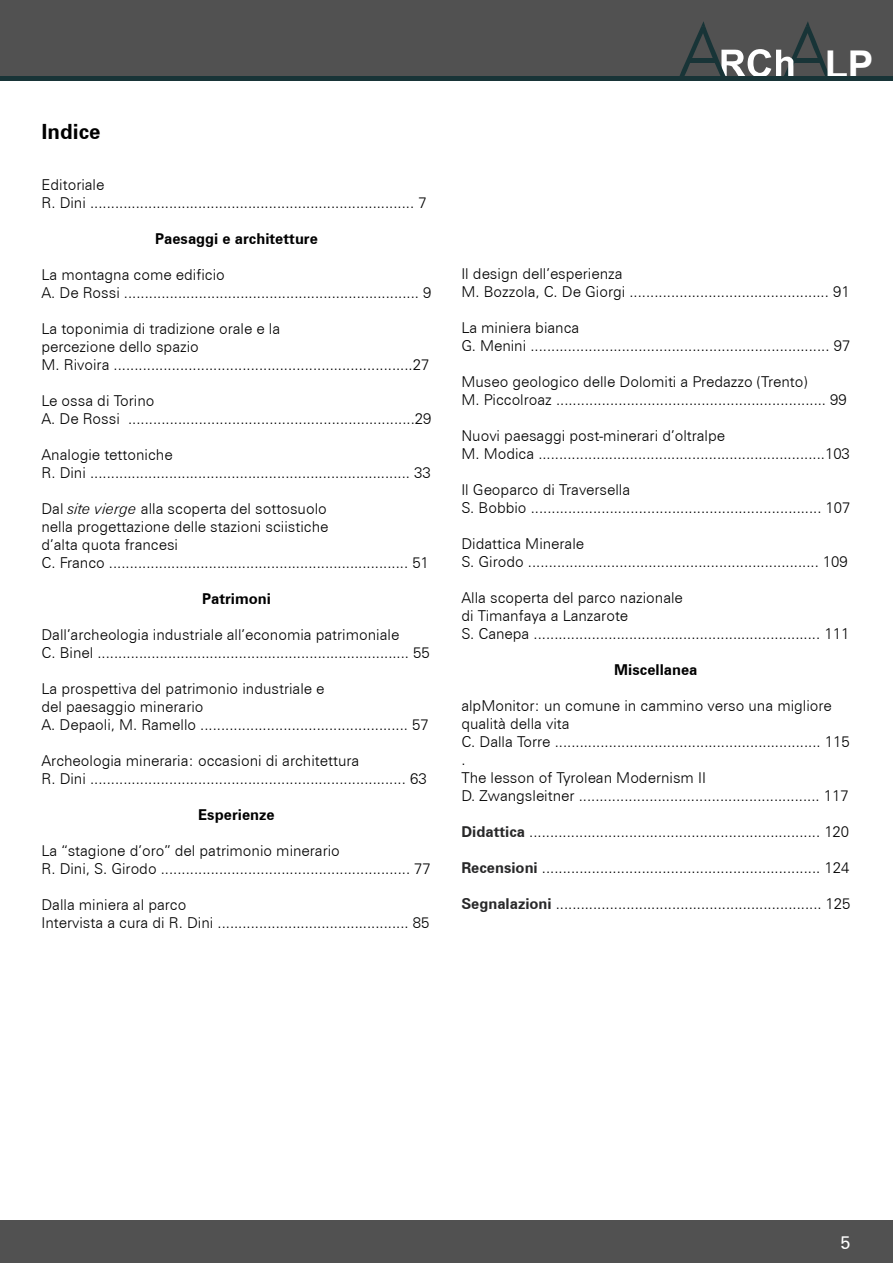
<style>
.page{position:relative;width:893px;height:1263px;background:#fff}
.page>*{position:absolute;margin:0;border:0;box-sizing:border-box;transform-origin:0 0}
.t1{font:700 38.25px "Arial";color:#fff}
.t2{font:700 21px "Zurich BT";color:#000}
.t3{font:18px "Zurich BT";color:#fff}
.t4{font:300 15px/18px "Zurich BT";color:#000}
.t5{font:700 15px "Zurich BT";color:#000}
.s1{font-style:italic}
.s2{font-weight:700;color:#282829}
</style>
<div class="page">
<div style="left:0;top:0;width:893px;height:80px;background:#515151"></div>
<svg style="left:679px;top:21px;width:151px;height:55px"></svg>
<hr style="left:794px;top:58px;width:27px;height:4px;background:#183437">
<hr style="left:690px;top:58px;width:27px;height:4px;background:#183437">
<hr style="left:0;top:76px;width:893px;height:4px;background:#183437">
<div style="left:0;top:1220px;width:893px;height:43px;background:#515151"></div>
<h2 class="t2" style="left:41px;top:119px;width:61px">Indice</h2>
<p class="t4" style="left:41px;top:175px;width:387px">Editoriale<br>R. Dini .............................................................................. 7</p>
<p class="t5" style="left:155px;top:229px;width:164px">Paesaggi e architetture</p>
<p class="t4" style="left:41px;top:265px;width:391px">La montagna come edificio<br>A. De Rossi ....................................................................... 9</p>
<p class="t4" style="left:41px;top:319px;width:389px">La toponimia di tradizione orale e la<br>percezione dello spazio<br>M. Rivoira ........................................................................27</p>
<p class="t4" style="left:41px;top:391px;width:391px">Le ossa di Torino<br>A. De Rossi .....................................................................29</p>
<p class="t4" style="left:41px;top:445px;width:391px">Analogie tettoniche<br>R. Dini ............................................................................. 33</p>
<p class="t4" style="left:41px;top:499px;width:389px">Dal <span class="s1">site vierge</span> alla scoperta del sottosuolo<br>nella progettazione delle stazioni sciistiche<br>d’alta quota francesi<br>C. Franco ........................................................................ 51</p>
<p class="t5" style="left:202px;top:589px;width:70px">Patrimoni</p>
<p class="t4" style="left:41px;top:625px;width:390px">Dall’archeologia industriale all’economia patrimoniale<br>C. Binel ........................................................................... 55</p>
<p class="t4" style="left:41px;top:679px;width:389px">La prospettiva del patrimonio industriale e<br>del paesaggio minerario<br>A. Depaoli, M. Ramello .................................................. 57</p>
<p class="t4" style="left:41px;top:751px;width:387px">Archeologia mineraria: occasioni di architettura<br>R. Dini ............................................................................ 63</p>
<p class="t5" style="left:198px;top:805px;width:78px">Esperienze</p>
<p class="t4" style="left:41px;top:841px;width:391px">La “stagione d’oro” del patrimonio minerario<br>R. Dini, S. Girodo ............................................................ 77</p>
<p class="t4" style="left:41px;top:895px;width:389px">Dalla miniera al parco<br>Intervista a cura di R. Dini .............................................. 85</p>
<h1 class="t1" style="left:825px;top:39px;width:50px">LP</h1>
<p class="t4" style="left:461px;top:265px;width:390px">Il design dell’esperienza<br>M. Bozzola, C. De Giorgi ................................................ 91</p>
<p class="t4" style="left:461px;top:319px;width:390px">La miniera bianca<br>G. Menini ........................................................................ 97</p>
<p class="t4" style="left:461px;top:373px;width:387px">Museo geologico delle Dolomiti a Predazzo (Trento)<br>M. Piccolroaz ................................................................. 99</p>
<p class="t4" style="left:461px;top:427px;width:390px">Nuovi paesaggi post-minerari d’oltralpe<br>M. Modica .....................................................................103</p>
<p class="t4" style="left:461px;top:481px;width:391px">Il Geoparco di Traversella<br>S. Bobbio ...................................................................... 107</p>
<p class="t4" style="left:461px;top:535px;width:388px">Didattica Minerale<br>S. Girodo ...................................................................... 109</p>
<p class="t4" style="left:461px;top:589px;width:389px">Alla scoperta del parco nazionale<br>di Timanfaya a Lanzarote<br>S. Canepa ..................................................................... 111</p>
<p class="t5" style="left:614px;top:661px;width:85px">Miscellanea</p>
<p class="t4" style="left:461px;top:697px;width:390px">alpMonitor: un comune in cammino verso una migliore qualità della vita<br>C. Dalla Torre ................................................................ 115 .<br>The lesson of Tyrolean Modernism II<br>D. Zwangsleitner .......................................................... 117</p>
<p class="t4" style="left:461px;top:823px;width:389px"><span class="s2">Didattica</span> ...................................................................... 120</p>
<p class="t4" style="left:461px;top:859px;width:389px"><span class="s2">Recensioni</span> ................................................................... 124</p>
<p class="t4" style="left:461px;top:895px;width:391px"><span class="s2">Segnalazioni</span> ................................................................ 125</p>
<p class="t3" style="left:840px;top:1231px;width:11px">5</p>
</div>
